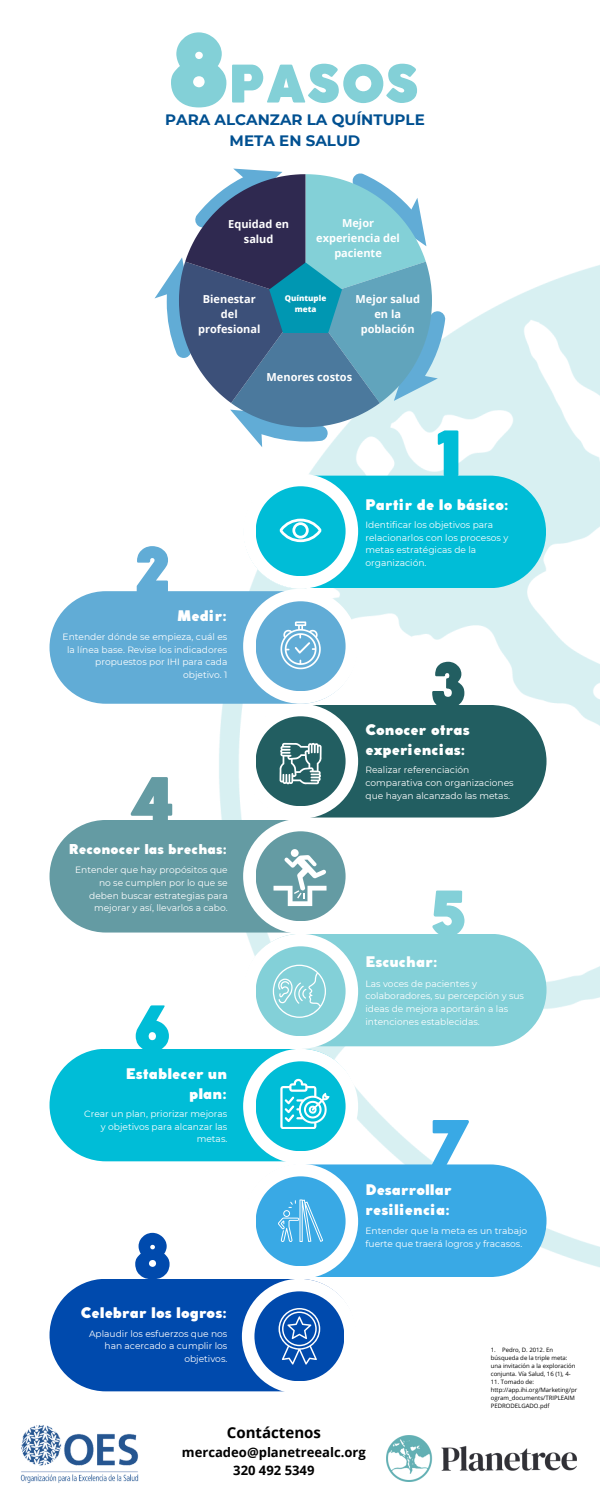
<style>
.page{position:relative;width:600px;height:1500px;background:#fff}
.page>*{position:absolute;margin:0;border:0;box-sizing:border-box;transform-origin:0 0}
.t1{font:900 99.1px "Coco Gothic";color:#83d0d7}
.t2{font:900 61.4px "Coco Gothic";color:#00bdd7}
.t3{font:900 61.4px "Coco Gothic";color:#61acd6}
.t4{font:900 61.4px "Coco Gothic";color:#649ba3}
.t5{font:900 61.4px "Coco Gothic";color:#225e61}
.t6{font:900 61.4px "Coco Gothic";color:#83d0d8}
.t7{font:900 61.4px "Coco Gothic";color:#39a9e5}
.t8{font:900 61.4px "Coco Gothic";color:#004aad}
.t9{font:900 51.1px "Coco Gothic";color:#83d0d7}
.t10{font:700 15.1px/21px "Montserrat";color:#005091;text-align:center}
.t11{font:700 15.1px "Open Sans";color:#000}
.t12{font:900 14.5px/20.1px "Coco Gothic";color:#fff}
.t13{font:900 13.5px "Coco Gothic";color:#fff}
.t14{font:700 13.1px/18px "Open Sans";color:#000;text-align:center}
.t15{font:700 11px/15px "Open Sans";color:#fff;text-align:center}
.t16{font:9.1px/12.7px "Montserrat";color:#fff;text-align:right}
.t17{font:800 8px/10.5px "Open Sans";color:#fff;text-align:center}
.t18{font:6px/8px "Open Sans";color:#000}
</style>
<div class="page">
<img style="left:106px;top:168px;width:494px;height:1124px">
<div style="left:244px;top:705px;width:302px;height:113px;background:#225e61;border-radius:56px"></div>
<div style="left:244px;top:934px;width:302px;height:112px;background:#83d0d8;border-radius:56px"></div>
<div style="left:244px;top:1164px;width:302px;height:113px;background:#39a9e5;border-radius:56px"></div>
<div style="left:50px;top:591px;width:307px;height:113px;background:#61acd6;border-radius:56px"></div>
<div style="left:50px;top:820px;width:307px;height:113px;background:#649ba3;border-radius:56px"></div>
<div style="left:50px;top:1049px;width:307px;height:112px;background:#00bdd7;border-radius:56px"></div>
<div style="left:243px;top:589px;width:115px;height:115px;background:#fff;border-radius:50%"></div>
<div style="left:243px;top:704px;width:115px;height:115px;background:#fff;border-radius:50%"></div>
<div style="left:243px;top:819px;width:115px;height:115px;background:#fff;border-radius:50%"></div>
<div style="left:243px;top:934px;width:115px;height:115px;background:#fff;border-radius:50%"></div>
<div style="left:243px;top:1049px;width:115px;height:115px;background:#fff;border-radius:50%"></div>
<div style="left:243px;top:1164px;width:115px;height:115px;background:#fff;border-radius:50%"></div>
<div style="left:256px;top:601px;width:90px;height:90px;background:#61acd6;border-radius:50%"></div>
<div style="left:256px;top:716px;width:90px;height:90px;background:#225e61;border-radius:50%"></div>
<div style="left:256px;top:831px;width:90px;height:90px;background:#649ba3;border-radius:50%"></div>
<div style="left:256px;top:946px;width:90px;height:90px;background:#83d0d8;border-radius:50%"></div>
<div style="left:256px;top:1061px;width:90px;height:90px;background:#00bdd7;border-radius:50%"></div>
<div style="left:256px;top:1176px;width:90px;height:90px;background:#39a9e5;border-radius:50%"></div>
<svg style="left:280px;top:743px;width:42px;height:41px"></svg>
<svg style="left:280px;top:621px;width:41px;height:48px"></svg>
<div style="left:50px;top:1279px;width:306px;height:112px;background:#004aad;border-radius:56px"></div>
<div style="left:242px;top:1279px;width:115px;height:115px;background:#fff;border-radius:50%"></div>
<div style="left:254px;top:1291px;width:90px;height:90px;background:#004aad;border-radius:50%"></div>
<svg style="left:273px;top:965px;width:53px;height:53px"></svg>
<svg style="left:280px;top:1079px;width:50px;height:50px"></svg>
<div style="left:291px;top:849px;width:8px;height:8px;background:#fff;border-radius:50%"></div>
<svg style="left:274px;top:855px;width:53px;height:51px"></svg>
<svg style="left:278px;top:1199px;width:45px;height:43px"></svg>
<svg style="left:279px;top:1308px;width:41px;height:56px"></svg>
<svg style="left:155px;top:169px;width:290px;height:278px"></svg>
<div style="left:244px;top:476px;width:302px;height:112px;background:#00bdd7;border-radius:56px"></div>
<div style="left:243px;top:474px;width:115px;height:115px;background:#fff;border-radius:50%"></div>
<div style="left:256px;top:486px;width:90px;height:90px;background:#00bdd7;border-radius:50%"></div>
<svg style="left:280px;top:519px;width:42px;height:23px"></svg>
<img style="left:20px;top:1425px;width:119px;height:58px">
<img style="left:386px;top:1435px;width:190px;height:46px">
<h6 class="t1" style="left:168px;top:33px;width:64px">8</h6>
<p class="t9" style="left:229px;top:65px;width:193px">PASOS</p>
<p class="t10" style="left:165px;top:109px;width:261px">PARA ALCANZAR LA QUÍNTUPLE<br>META EN SALUD</p>
<h3 class="t15" style="left:228px;top:216px;width:62px">Equidad en salud</h3>
<h6 class="t15" style="left:316px;top:215px;width:85px">Mejor experiencia del paciente</h6>
<p class="t15" style="left:198px;top:292px;width:64px">Bienestar del profesional</p>
<h4 class="t15" style="left:267px;top:370px;width:87px">Menores costos</h4>
<h6 class="t15" style="left:356px;top:292px;width:66px">Mejor salud en la población</h6>
<p class="t17" style="left:285px;top:293px;width:43px">Quíntuple meta</p>
<p class="t3" style="left:133px;top:547px;width:41px">2</p>
<h2 class="t12" style="left:178px;top:607px;width:51px">Medir:</h2>
<h6 class="t2" style="left:436px;top:430px;width:27px">1</h6>
<p class="t12" style="left:365px;top:496px;width:145px">Partir de lo básico:</p>
<h3 class="t16" style="left:365px;top:518px;width:144px;text-align:left">Identificar los objetivos para relacionarlos con los procesos y metas estratégicas de la organización.</h3>
<h5 class="t16" style="left:63px;top:630px;width:166px">Entender dónde se empieza, cuál es la línea base. Revise los indicadores propuestos por IHI para cada objetivo. 1</h5>
<p class="t4" style="left:131px;top:777px;width:44px">4</p>
<h5 class="t13" style="left:69px;top:844px;width:160px">Reconocer las brechas:</h5>
<p class="t16" style="left:75px;top:864px;width:154px">Entender que hay propósitos que no se cumplen por lo que se deben buscar estrategias para mejorar y así, llevarlos a cabo.</p>
<p class="t2" style="left:133px;top:1005px;width:40px">6</p>
<h5 class="t12" style="left:126px;top:1065px;width:103px;text-align:right">Establecer un plan:</h5>
<p class="t16" style="left:84px;top:1107px;width:145px">Crear un plan, priorizar mejoras y objetivos para alcanzar las metas.</p>
<h3 class="t8" style="left:133px;top:1233px;width:40px">8</h3>
<p class="t12" style="left:81px;top:1304px;width:148px">Celebrar los logros:</p>
<p class="t16" style="left:89px;top:1327px;width:140px">Aplaudir los esfuerzos que nos han acercado a cumplir los objetivos.</p>
<h3 class="t5" style="left:430px;top:662px;width:38px">3</h3>
<h5 class="t12" style="left:365px;top:721px;width:106px">Conocer otras experiencias:</h5>
<h3 class="t16" style="left:365px;top:764px;width:150px;text-align:left">Realizar referenciación comparativa con organizaciones que hayan alcanzado las metas.</h3>
<h6 class="t6" style="left:430px;top:891px;width:39px">5</h6>
<p class="t12" style="left:365px;top:953px;width:74px">Escuchar:</p>
<h6 class="t16" style="left:365px;top:977px;width:160px;text-align:left">Las voces de pacientes y colaboradores, su percepción y sus ideas de mejora aportarán a las intenciones establecidas.</h6>
<p class="t7" style="left:428px;top:1120px;width:43px">7</p>
<h5 class="t12" style="left:365px;top:1181px;width:88px">Desarrollar resiliencia:</h5>
<p class="t16" style="left:365px;top:1224px;width:163px;text-align:left">Entender que la meta es un trabajo fuerte que traerá logros y fracasos.</p>
<p class="t18" style="left:491px;top:1346px;width:86px">1. Pedro, D. 2012. En búsqueda de la triple meta: una invitación a la exploración conjunta. Vía Salud, 16 (1), 4-</p>
<p class="t18" style="left:491px;top:1378px;width:88px">11. Tomado de: http://app.ihi.org/Marketing/pr ogram_documents/TRIPLEAIM<br>PEDRODELGADO.pdf</p>
<p class="t11" style="left:227px;top:1422px;width:96px">Contáctenos</p>
<p class="t14" style="left:182px;top:1443px;width:185px">mercadeo@planetreealc.org<br>320 492 5349</p>
</div>
